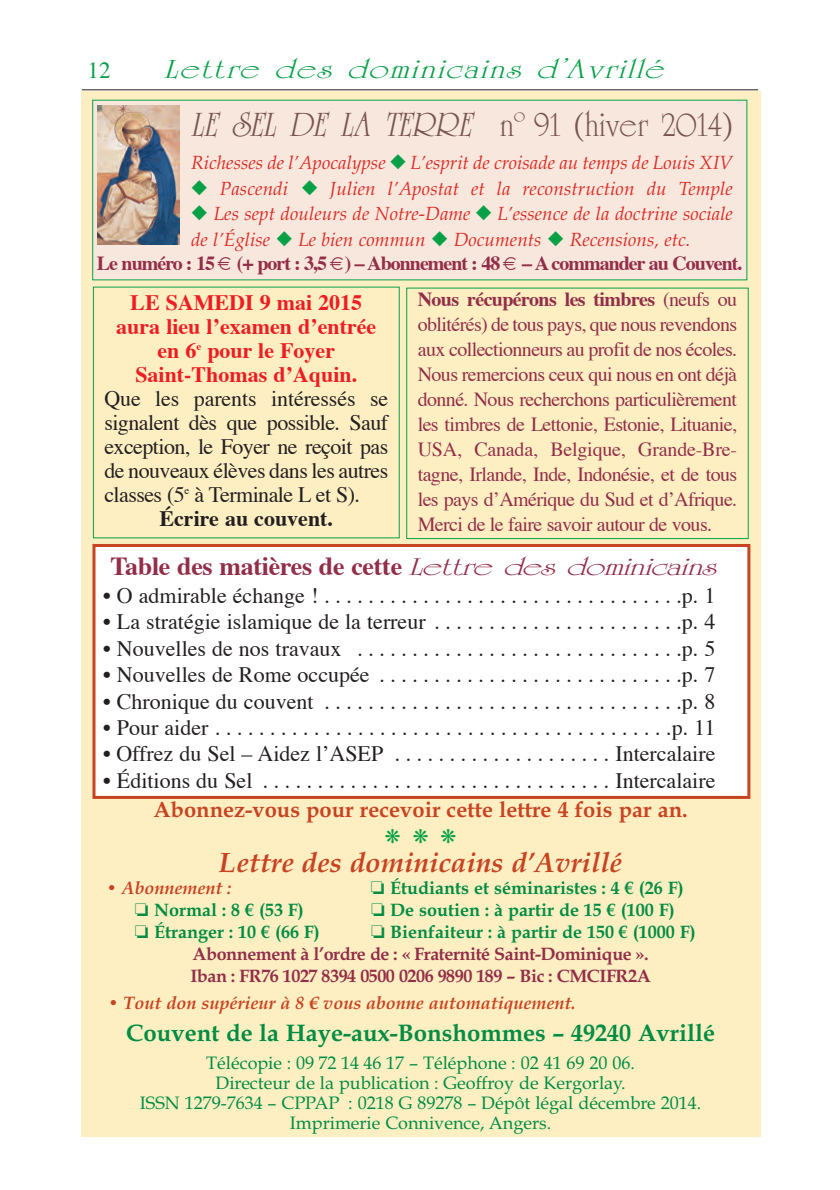
<style>
.page{position:relative;width:840px;height:1190px;background:#fff}
.page>*{position:absolute;margin:0;border:0;box-sizing:border-box;transform-origin:0 0}
.t1{font:36px "University Roman";color:#775451}
.t2{font:italic 700 28px "Book Antiqua";color:#c84322}
.t3{font:italic 28px "University Roman";letter-spacing:.045em;color:#07a047;scale:1.4 1}
.t4{font:700 26px "Times";letter-spacing:-.01em;color:#932e49}
.t5{font:700 24px "Book Antiqua";color:#008c43}
.t6{font:23px "Times";color:#07a047}
.t7{font:22px "Times";color:#231f20}
.t8{font:22px "Times";letter-spacing:-.025em;color:#231f20}
.t9{font:700 22px/24px "Times";color:#ee1d23;text-align:center}
.t10{font:700 22px "Book Antiqua";color:#c84322}
.t11{font:700 22px "Times";color:#231f20}
.t12{font:20px/25px "Times";letter-spacing:-.03em;color:#932e49;text-align:justify}
.t13{font:700 20px/35px "Times";letter-spacing:-.05em;color:#932e49;text-align:right}
.t14{font:20px "Zapf Dingbats ITC";color:#07a047}
.t15{font:italic 19px/26.2px "Palatino";color:#da2c26}
.t16{font:18px/20px "Book Antiqua";color:#008c43;text-align:center}
.t17{font:700 18px/21.8px "Book Antiqua";letter-spacing:-.025em;color:#932e49}
.t18{font:700 18px "Book Antiqua";color:#008c43}
.t19{font:italic 700 18px "Book Antiqua";color:#c84322}
.s1{font-style:italic}
.s2{color:#07a047}
.s3{font-family:"Palatino"}
.s4{font-weight:400}
.s5{font-family:"University Roman";font-weight:400;font-style:italic}
.s6{color:#008c43}
</style>
<div class="page">
<div style="left:81px;top:92px;width:679px;height:1045px;background:#fdefc2"></div>
<hr style="left:82px;top:89px;width:676px;height:1px;background:#231f20">
<div style="left:94px;top:545px;width:655px;height:252px;background:#fff"></div>
<div style="left:92px;top:544px;width:658px;height:255px;border:3px solid #c84322"></div>
<div style="left:93px;top:100px;width:654px;height:180px;background:#f8e7dd"></div>
<div style="left:406px;top:288px;width:343px;height:251px;border:1px solid #07a047"></div>
<img style="left:98px;top:106px;width:81px;height:139px">
<p class="t6" style="left:88px;top:61px;width:24px">12</p>
<p class="t3" style="left:164px;top:58px;width:364px">Lettre des dominicains d ’Avrillé</p>
<h1 class="t1" style="left:191px;top:110px;width:543px"><span class="s1">LE SEL DE LA TERRE</span> nº 91 (hiver 2014)</h1>
<p class="t15" style="left:191px;top:152px;width:543px">Richesses de l’Apocalypse <span class="s2">◆</span> L’esprit de croisade au temps de Louis XIV</p>
<p class="t15" style="left:191px;top:177px;width:543px"><span class="s2">◆</span> Pascendi <span class="s2">◆</span> Julien l’Apostat et la reconstruction du Temple</p>
<p class="t15" style="left:191px;top:203px;width:543px"><span class="s2">◆</span> Les sept douleurs de Notre-Dame <span class="s2">◆</span> L’essence de la doctrine sociale de l’Église <span class="s2">◆</span> Le bien commun <span class="s2">◆</span> Documents <span class="s2">◆</span> Recensions, etc.</p>
<p class="t13" style="left:97px;top:248px;width:647px">Le numéro : 15 <span class="s3">€</span> (+ port : 3,5 <span class="s3">€</span>) – Abonnement : 48 <span class="s3">€</span> – A commander au Couvent.<br>Nous récupérons les timbres <span class="s4">(neufs ou</span></p>
<p class="t12" style="left:418px;top:313px;width:321px">oblitérés) de tous pays, que nous revendons aux collectionneurs au profit de nos écoles.<br>Nous remercions ceux qui nous en ont déjà donné. Nous recherchons particulièrement les timbres de Lettonie, Estonie, Lituanie, USA, Canada, Belgique, Grande-Bre&shy;tagne, Irlande, Inde, Indonésie, et de tous les pays d’Amérique du Sud et d’Afrique.<br>Merci de le faire savoir autour de vous.</p>
<p class="t9" style="left:116px;top:292px;width:262px">LE SAMEDI 9 mai 2015 aura lieu l’examen d’entrée en 6<sup>e</sup> pour le Foyer<br>Saint-Thomas d’Aquin.</p>
<p class="t7" style="left:104px;top:389px;width:285px">Que les parents intéressés se</p>
<p class="t8" style="left:104px;top:413px;width:285px">signalent dès que possible. Sauf</p>
<p class="t8" style="left:104px;top:437px;width:285px">exception, le Foyer ne reçoit pas</p>
<p class="t8" style="left:104px;top:461px;width:285px">de nouveaux élèves dans les autres</p>
<p class="t8" style="left:104px;top:485px;width:257px">classes (5<sup>e</sup> à Terminale L et S).</p>
<p class="t11" style="left:160px;top:509px;width:175px">Écrire au couvent.</p>
<p class="t4" style="left:110px;top:556px;width:615px">Table des matières de cette <span class="s5">Lettre des dominicains</span></p>
<p class="t7" style="left:103px;top:586px;width:614px">• O admirable échange ! . . . . . . . . . . . . . . . . . . . . . . . . . . . . . . . . .p. 1</p>
<p class="t7" style="left:103px;top:613px;width:614px">• La stratégie islamique de la terreur . . . . . . . . . . . . . . . . . . . . . . .p. 4</p>
<p class="t7" style="left:103px;top:639px;width:614px">• Nouvelles de nos travaux . . . . . . . . . . . . . . . . . . . . . . . . . . . . . .p. 5</p>
<p class="t7" style="left:103px;top:666px;width:614px">• Nouvelles de Rome occupée . . . . . . . . . . . . . . . . . . . . . . . . . . . .p. 7</p>
<p class="t7" style="left:103px;top:692px;width:614px">• Chronique du couvent . . . . . . . . . . . . . . . . . . . . . . . . . . . . . . . . .p. 8</p>
<p class="t7" style="left:103px;top:718px;width:614px">• Pour aider . . . . . . . . . . . . . . . . . . . . . . . . . . . . . . . . . . . . . . . . . .p. 11</p>
<p class="t7" style="left:103px;top:745px;width:614px">• Offrez du Sel – Aidez l’ASEP . . . . . . . . . . . . . . . . . . . . Intercalaire</p>
<p class="t7" style="left:103px;top:771px;width:614px">• Éditions du Sel . . . . . . . . . . . . . . . . . . . . . . . . . . . . . . . . Intercalaire</p>
<p class="t10" style="left:153px;top:801px;width:536px">Abonnez-vous pour recevoir cette lettre 4 fois par an.</p>
<p class="t14" style="left:385px;top:829px;width:73px">❋ ❋ ❋</p>
<p class="t2" style="left:219px;top:852px;width:404px">Lettre des dominicains d’Avrillé</p>
<p class="t19" style="left:106px;top:881px;width:127px">• Abonnement :</p>
<p class="t18" style="left:371px;top:881px;width:314px">❏ Étudiants et séminaristes : 4 € (26 F)</p>
<p class="t18" style="left:135px;top:903px;width:171px">❏ Normal : 8 € (53 F)</p>
<p class="t18" style="left:371px;top:903px;width:305px">❏ De soutien : à partir de 15 € (100 F)</p>
<p class="t18" style="left:135px;top:925px;width:187px">❏ Étranger : 10 € (66 F)</p>
<p class="t17" style="left:190px;top:923px;width:507px;text-indent:181px"><span class="s6">❏ Bienfaiteur : à partir de 150 € (1000 F)<br></span>Abonnement à l’ordre de : « Fraternité Saint-Dominique ».<br>Iban : FR76 1027 8394 0500 0206 9890 189 – Bic : CMCIFR2A</p>
<p class="t19" style="left:108px;top:996px;width:470px">• Tout don supérieur à 8 € vous abonne automatiquement.</p>
<p class="t5" style="left:126px;top:1024px;width:590px">Couvent de la Haye-aux-Bonshommes – 49240 Avrillé</p>
<p class="t16" style="left:140px;top:1055px;width:563px">Télécopie : 09 72 14 46 17 – Téléphone : 02 41 69 20 06.<br>Directeur de la publication : Geoffroy de Kergorlay.<br>ISSN 1279-7634 – CPPAP : 0218 G 89278 – Dépôt légal décembre 2014.<br>Imprimerie Connivence, Angers.</p>
</div>
